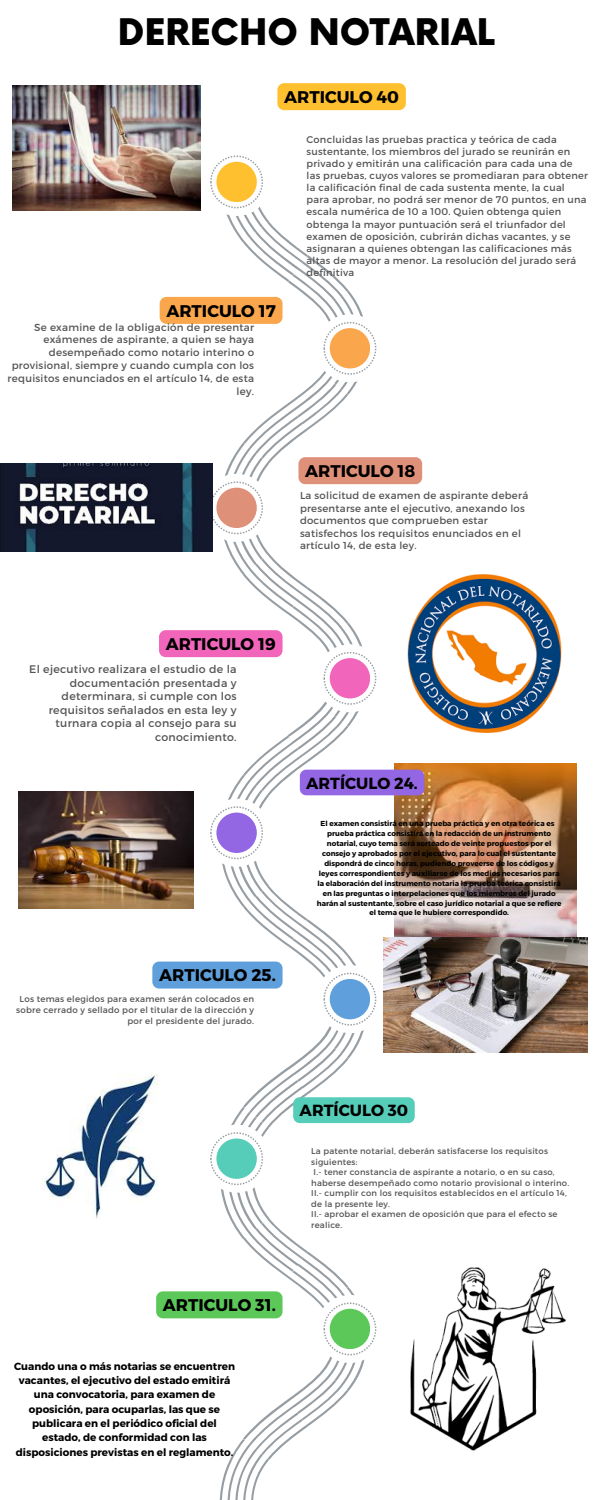
<style>
.page{position:relative;width:600px;height:1500px;background:#fff}
.page>*{position:absolute;margin:0;border:0;box-sizing:border-box;transform-origin:0 0}
.t1{font:900 35.7px "Now";color:#000}
.t2{font:700 16.9px "Montserrat";color:#000}
.t3{font:700 16.1px "Montserrat";color:#000}
.t4{font:10.9px/13.6px "Montserrat";letter-spacing:.025em;color:#545454;text-align:right}
.t5{font:700 10.4px/14.3px "Montserrat";color:#000;text-align:center}
.t6{font:10.2px/12.9px "Montserrat";letter-spacing:.025em;color:#545454;text-align:right}
.t7{font:10.1px/12.5px "Montserrat";letter-spacing:.025em;color:#545454}
.t8{font:9.8px/12.1px "Montserrat";letter-spacing:.025em;color:#545454}
.t9{font:8.6px/10.7px "Montserrat";letter-spacing:.025em;color:#545454;text-align:right}
.t10{font:8.4px/10.4px "Montserrat";letter-spacing:.025em;color:#545454}
.t11{font:700 7.2px/10px "Montserrat";color:#000;text-align:center}
</style>
<div class="page">
<img style="left:13px;top:86px;width:187px;height:124px">
<img style="left:395px;top:764px;width:182px;height:173px">
<img style="left:0;top:464px;width:159px;height:88px">
<img style="left:407px;top:574px;width:155px;height:159px">
<img style="left:18px;top:792px;width:141px;height:117px">
<img style="left:384px;top:937px;width:204px;height:115px">
<img style="left:42px;top:1074px;width:116px;height:145px">
<img style="left:410px;top:1267px;width:156px;height:184px">
<div style="left:277px;top:83px;width:129px;height:27px;background:#ffc030;border-radius:7px"></div>
<div style="left:298px;top:457px;width:124px;height:27px;background:#df9078;border-radius:7px"></div>
<div style="left:300px;top:770px;width:124px;height:25px;background:#9366e4;border-radius:6px"></div>
<div style="left:293px;top:1097px;width:122px;height:26px;background:#56cdb8;border-radius:6px"></div>
<svg style="left:159px;top:156px;width:217px;height:1344px"></svg>
<div style="left:152px;top:962px;width:131px;height:27px;background:#5f9fdb;border-radius:7px"></div>
<div style="left:156px;top:1291px;width:127px;height:27px;background:#5dc85a;border-radius:7px"></div>
<p class="t1" style="left:118px;top:13px;width:378px">DERECHO NOTARIAL</p>
<p class="t2" style="left:284px;top:86px;width:116px">ARTICULO 40</p>
<p class="t2" style="left:166px;top:300px;width:111px">ARTICULO 17</p>
<p class="t6" style="left:8px;top:320px;width:248px">Se examine de la obligación de presentar exámenes de aspirante, a quien se haya desempeñado como notario interino o provisional, siempre y cuando cumpla con los requisitos enunciados en el artículo 14, de esta ley.</p>
<p class="t8" style="left:307px;top:133px;width:283px">Concluidas las pruebas practica y teórica de cada sustentante, los miembros del jurado se reunirán en privado y emitirán una calificación para cada una de las pruebas, cuyos valores se promediaran para obtener la calificación final de cada sustenta mente, la cual para aprobar, no podrá ser menor de 70 puntos, en una escala numérica de 10 a 100. Quien obtenga quien obtenga la mayor puntuación será el triunfador del examen de oposición, cubrirán dichas vacantes, y se asignaran a quienes obtengan las calificaciones más altas de mayor a menor. La resolución del jurado será definitiva</p>
<p class="t2" style="left:305px;top:460px;width:112px">ARTICULO 18</p>
<p class="t7" style="left:300px;top:489px;width:230px">La solicitud de examen de aspirante deberá presentarse ante el ejecutivo, anexando los documentos que comprueben estar satisfechos los requisitos enunciados en el artículo 14, de esta ley.</p>
<p class="t2" style="left:166px;top:633px;width:112px">ARTICULO 19</p>
<p class="t4" style="left:29px;top:662px;width:209px">El ejecutivo realizara el estudio de la documentación presentada y determinara, si cumple con los requisitos señalados en esta ley y turnara copia al consejo para su conocimiento.</p>
<p class="t2" style="left:159px;top:964px;width:118px">ARTICULO 25.</p>
<p class="t9" style="left:16px;top:993px;width:239px">Los temas elegidos para examen serán colocados en sobre cerrado y sellado por el titular de la dirección y por el presidente del jurado.</p>
<p class="t3" style="left:306px;top:772px;width:113px">ARTÍCULO 24.</p>
<p class="t11" style="left:317px;top:818px;width:246px">El examen consistirá en una prueba práctica y en otra teórica es prueba práctica consistirá en la redacción de un instrumento notarial, cuyo tema será sorteado de veinte propuestos por el consejo y aprobados por el ejecutivo, para lo cual el sustentante dispondrá de cinco horas, pudiendo proveerse de los códigos y leyes correspondientes y auxiliarse de los medios necesarios para la elaboración del instrumento notaria la prueba teórica consistirá en las preguntas o interpelaciones que los miembros del jurado harán al sustentante, sobre el caso jurídico notarial a que se refiere el tema que le hubiere correspondido.</p>
<p class="t3" style="left:300px;top:1100px;width:110px">ARTÍCULO 30</p>
<p class="t10" style="left:311px;top:1146px;width:238px">La patente notarial, deberán satisfacerse los requisitos siguientes:</p>
<p class="t10" style="left:311px;top:1167px;width:259px">I.- tener constancia de aspirante a notario, o en su caso, haberse desempeñado como notario provisional o interino.</p>
<p class="t10" style="left:311px;top:1188px;width:257px">II.- cumplir con los requisitos establecidos en el artículo 14, de la presente ley.</p>
<p class="t10" style="left:311px;top:1209px;width:248px">II.- aprobar el examen de oposición que para el efecto se realice.</p>
<p class="t2" style="left:163px;top:1294px;width:114px">ARTICULO 31.</p>
<p class="t5" style="left:14px;top:1358px;width:222px">Cuando una o más notarias se encuentren vacantes, el ejecutivo del estado emitirá una convocatoria, para examen de oposición, para ocuparlas, las que se publicara en el periódico oficial del estado, de conformidad con las disposiciones previstas en el reglamento.</p>
</div>
